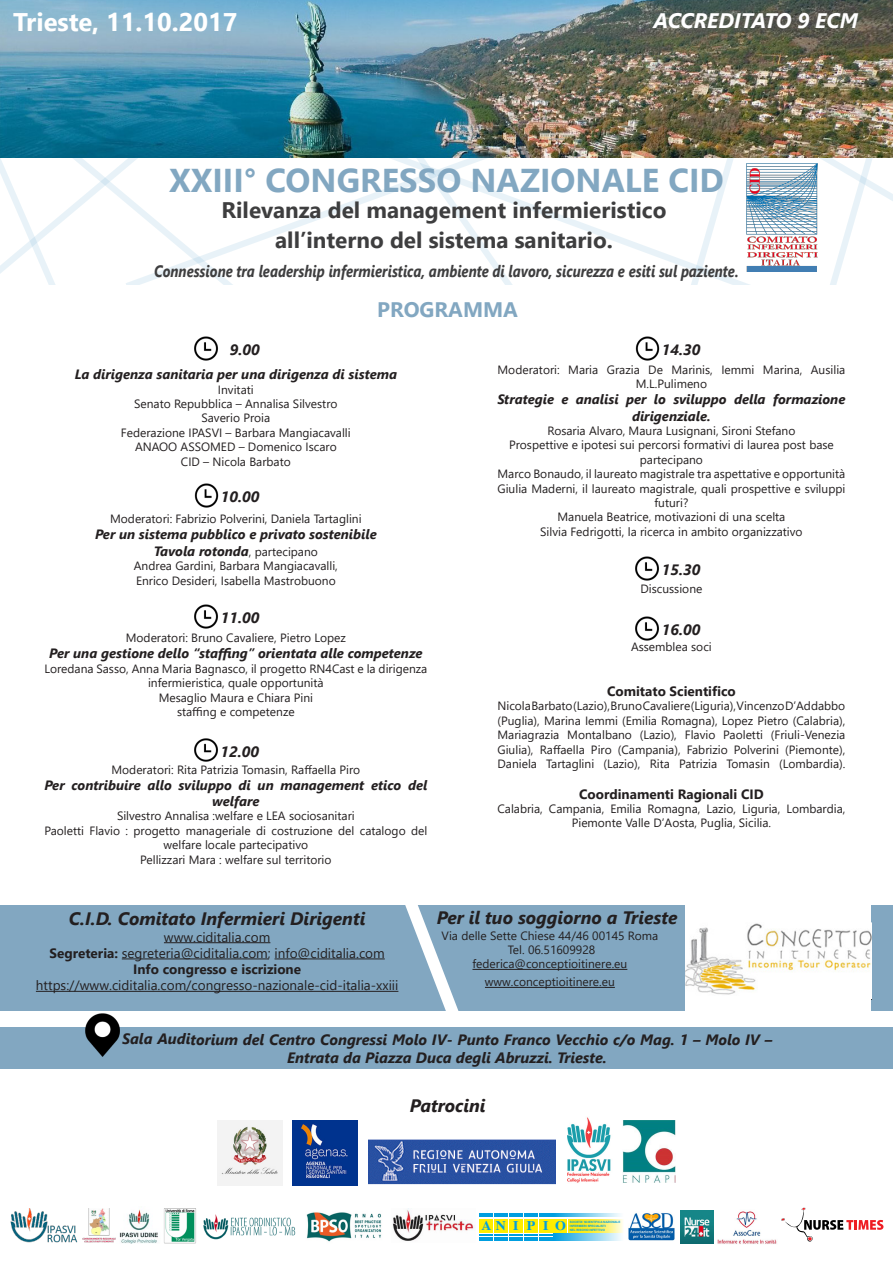
<style>
.page{position:relative;width:893px;height:1263px;background:#fff}
.page>*{position:absolute;margin:0;border:0;box-sizing:border-box;transform-origin:0 0}
.t1{font:700 33px "Segoe UI";color:#82a7c1}
.t2{font:700 25.5px "Segoe UI";color:#fff}
.t3{font:700 22.5px "Segoe UI";color:#3e3e3f}
.t4{font:italic 700 21px "Segoe UI";color:#fff}
.t5{font:700 21px "Segoe UI";color:#82a7c1}
.t6{font:italic 700 18px "Segoe UI";color:#231f20}
.t7{font:italic 700 16.5px "Segoe UI";color:#3e3e3f;scale:.82 1}
.t8{font:italic 700 15px/18px "Segoe UI";color:#231f20;text-align:center}
.t9{font:italic 700 13.5px/16.2px "Segoe UI";color:#231f20;text-align:center}
.t10{font:13.5px "Segoe UI";color:#231f20}
.t11{font:700 13.5px "Segoe UI";color:#231f20}
.t12{font:700 13.35px "Times";letter-spacing:.545em;color:#009ee0;scale:1.04 1}
.t13{font:12px/14.4px "Segoe UI";color:#231f20;text-align:center}
.t14{font:700 3px/3.9px "Arial";color:#009ee0}
.s1{font-weight:400;font-style:normal;font-size:12px}
.s2{font-weight:700}
</style>
<div class="page">
<svg style="left:0;top:157px;width:126px;height:128px"></svg>
<svg style="left:126px;top:157px;width:260px;height:128px"></svg>
<svg style="left:386px;top:157px;width:379px;height:128px"></svg>
<svg style="left:400px;top:157px;width:141px;height:128px"></svg>
<svg style="left:677px;top:157px;width:71px;height:128px"></svg>
<svg style="left:765px;top:157px;width:128px;height:128px"></svg>
<div style="left:0;top:905px;width:893px;height:105px;background:#82a7c1"></div>
<svg style="left:402px;top:905px;width:58px;height:106px"></svg>
<hr style="left:164px;top:942px;width:106px;height:1px;background:#231f20">
<hr style="left:122px;top:958px;width:146px;height:1px;background:#231f20">
<hr style="left:275px;top:958px;width:110px;height:1px;background:#231f20">
<hr style="left:36px;top:991px;width:362px;height:1px;background:#231f20">
<hr style="left:472px;top:969px;width:155px;height:1px;background:#231f20">
<hr style="left:485px;top:987px;width:130px;height:1px;background:#231f20">
<img style="left:0;top:0;width:893px;height:157px">
<div style="left:685px;top:905px;width:186px;height:115px;background:#fff"></div>
<img style="left:685px;top:923px;width:186px;height:72px">
<img style="left:194px;top:336px;width:24px;height:25px">
<img style="left:194px;top:483px;width:25px;height:25px">
<img style="left:194px;top:604px;width:24px;height:25px">
<img style="left:635px;top:336px;width:25px;height:25px">
<img style="left:635px;top:556px;width:24px;height:25px">
<img style="left:635px;top:616px;width:24px;height:24px">
<img style="left:194px;top:738px;width:24px;height:24px">
<svg style="left:745px;top:163px;width:74px;height:108px"></svg>
<img style="left:747px;top:163px;width:71px;height:108px">
<img style="left:82px;top:1209px;width:34px;height:34px">
<img style="left:119px;top:1209px;width:39px;height:35px">
<img style="left:164px;top:1208px;width:310px;height:36px">
<img style="left:680px;top:1211px;width:33px;height:32px">
<img style="left:717px;top:1211px;width:60px;height:33px">
<img style="left:628px;top:1213px;width:47px;height:28px">
<img style="left:218px;top:1120px;width:65px;height:65px">
<img style="left:293px;top:1120px;width:65px;height:65px">
<img style="left:368px;top:1139px;width:188px;height:46px">
<img style="left:567px;top:1117px;width:44px;height:66px">
<img style="left:623px;top:1120px;width:52px;height:62px">
<img style="left:10px;top:1209px;width:68px;height:34px">
<div style="left:0;top:1027px;width:893px;height:42px;background:#82a7c1"></div>
<img style="left:65px;top:1010px;width:74px;height:47px">
<svg style="left:568px;top:1219px;width:55px;height:13px"></svg>
<hr style="left:480px;top:1213px;width:13px;height:4px;background:#009ee0">
<div style="left:480px;top:1219px;width:13px;height:13px;background:#ffed00"></div>
<svg style="left:480px;top:1237px;width:13px;height:3px"></svg>
<hr style="left:494px;top:1213px;width:14px;height:4px;background:#009ee0">
<div style="left:494px;top:1219px;width:14px;height:13px;background:#ffed00"></div>
<svg style="left:494px;top:1237px;width:14px;height:3px"></svg>
<hr style="left:509px;top:1213px;width:14px;height:4px;background:#009ee0">
<div style="left:509px;top:1219px;width:14px;height:13px;background:#ffed00"></div>
<svg style="left:509px;top:1237px;width:14px;height:3px"></svg>
<hr style="left:524px;top:1213px;width:13px;height:4px;background:#009ee0">
<div style="left:524px;top:1219px;width:13px;height:13px;background:#ffed00"></div>
<svg style="left:524px;top:1237px;width:13px;height:3px"></svg>
<hr style="left:539px;top:1213px;width:13px;height:4px;background:#009ee0">
<div style="left:539px;top:1219px;width:13px;height:13px;background:#ffed00"></div>
<svg style="left:539px;top:1237px;width:13px;height:3px"></svg>
<svg style="left:554px;top:1213px;width:66px;height:4px"></svg>
<div style="left:554px;top:1219px;width:13px;height:13px;background:#ffed00"></div>
<svg style="left:554px;top:1236px;width:67px;height:4px"></svg>
<svg style="left:566px;top:1234px;width:55px;height:1px"></svg>
<svg style="left:781px;top:1207px;width:102px;height:35px"></svg>
<svg style="left:480px;top:1220px;width:86px;height:15px"></svg>
<p class="t2" style="left:13px;top:1px;width:226px">Trieste, 11.10.2017</p>
<p class="t4" style="left:653px;top:3px;width:206px">ACCREDITATO 9 ECM</p>
<p class="t1" style="left:169px;top:154px;width:556px">XXIII° CONGRESSO NAZIONALE CID</p>
<p class="t3" style="left:222px;top:192px;width:446px">Rilevanza del management infermieristico</p>
<p class="t3" style="left:275px;top:222px;width:339px">all’interno del sistema sanitario.</p>
<p class="t7" style="left:154px;top:258px;width:714px">Connessione tra leadership infermieristica, ambiente di lavoro, sicurezza e esiti sul paziente.</p>
<p class="t8" style="left:230px;top:340px;width:31px">9.00</p>
<p class="t5" style="left:377px;top:292px;width:142px">PROGRAMMA</p>
<p class="t8" style="left:662px;top:340px;width:40px">14.30</p>
<p class="t9" style="left:75px;top:365px;width:324px">La dirigenza sanitaria per una dirigenza di sistema</p>
<p class="t13" style="left:218px;top:382px;width:37px">Invitati</p>
<p class="t13" style="left:134px;top:396px;width:205px">Senato Repubblica – Annalisa Silvestro</p>
<p class="t13" style="left:201px;top:411px;width:70px">Saverio Proia</p>
<p class="t13" style="left:121px;top:425px;width:231px">Federazione IPASVI – Barbara Mangiacavalli</p>
<p class="t13" style="left:135px;top:440px;width:203px">ANAOO ASSOMED – Domenico Iscaro</p>
<p class="t13" style="left:181px;top:454px;width:111px">CID – Nicola Barbato</p>
<p class="t8" style="left:221px;top:487px;width:40px">10.00</p>
<p class="t13" style="left:110px;top:512px;width:253px">Moderatori: Fabrizio Polverini, Daniela Tartaglini</p>
<p class="t9" style="left:95px;top:525px;width:283px">Per un sistema pubblico e privato sostenibile</p>
<p class="t9" style="left:154px;top:542px;width:166px">Tavola rotonda<span class="s1">, partecipano</span></p>
<p class="t13" style="left:134px;top:558px;width:205px">Andrea Gardini, Barbara Mangiacavalli,</p>
<p class="t13" style="left:136px;top:573px;width:201px">Enrico Desideri, Isabella Mastrobuono</p>
<p class="t8" style="left:221px;top:608px;width:40px">11.00</p>
<p class="t13" style="left:126px;top:630px;width:222px">Moderatori: Bruno Cavaliere, Pietro Lopez</p>
<p class="t9" style="left:49px;top:644px;width:375px">Per una gestione dello “staffing” orientata alle competenze</p>
<p class="t13" style="left:44px;top:661px;width:384px">Loredana Sasso, Anna Maria Bagnasco, il progetto RN4Cast e la dirigenza infermieristica, quale opportunità</p>
<p class="t13" style="left:159px;top:690px;width:156px">Mesaglio Maura e Chiara Pini</p>
<p class="t13" style="left:177px;top:704px;width:119px">staffing e competenze</p>
<p class="t8" style="left:221px;top:741px;width:40px">12.00</p>
<p class="t13" style="left:111px;top:762px;width:250px">Moderatori: Rita Patrizia Tomasin, Raffaella Piro</p>
<p class="t9" style="left:44px;top:776px;width:384px">Per contribuire allo sviluppo di un management etico del welfare</p>
<p class="t13" style="left:117px;top:809px;width:239px">Silvestro Annalisa :welfare e LEA sociosanitari</p>
<p class="t13" style="left:44px;top:823px;width:384px">Paoletti Flavio : progetto manageriale di costruzione del catalogo del welfare locale partecipativo</p>
<p class="t13" style="left:140px;top:852px;width:193px">Pellizzari Mara : welfare sul territorio</p>
<p class="t13" style="left:497px;top:362px;width:349px">Moderatori: Maria Grazia De Marinis, Iemmi Marina, Ausilia<br>M.L.Pulimeno</p>
<p class="t9" style="left:497px;top:390px;width:349px">Strategie e analisi per lo sviluppo della formazione dirigenziale.</p>
<p class="t13" style="left:547px;top:423px;width:249px">Rosaria Alvaro, Maura Lusignani, Sironi Stefano</p>
<p class="t13" style="left:509px;top:438px;width:326px">Prospettive e ipotesi sui percorsi formativi di laurea post base</p>
<p class="t13" style="left:640px;top:452px;width:65px">partecipano</p>
<p class="t13" style="left:497px;top:467px;width:349px">Marco Bonaudo, il laureato magistrale tra aspettative e opportunità</p>
<p class="t13" style="left:497px;top:481px;width:349px">Giulia Maderni, il laureato magistrale, quali prospettive e sviluppi futuri?</p>
<p class="t13" style="left:557px;top:510px;width:229px">Manuela Beatrice, motivazioni di una scelta</p>
<p class="t13" style="left:540px;top:524px;width:264px">Silvia Fedrigotti, la ricerca in ambito organizzativo</p>
<p class="t8" style="left:662px;top:559px;width:40px">15.30</p>
<p class="t13" style="left:640px;top:582px;width:63px">Discussione</p>
<p class="t8" style="left:662px;top:619px;width:40px">16.00</p>
<p class="t13" style="left:631px;top:639px;width:82px">Assemblea soci</p>
<p class="t11" style="left:607px;top:680px;width:130px">Comitato Scientifico</p>
<p class="t13" style="left:497px;top:699px;width:349px;text-align:justify">Nicola Barbato (Lazio), Bruno Cavaliere (Liguria), Vincenzo D’Addabbo (Puglia), Marina Iemmi (Emilia Romagna), Lopez Pietro (Calabria), Mariagrazia Montalbano (Lazio), Flavio Paoletti (Friuli-Venezia Giulia), Raffaella Piro (Campania), Fabrizio Polverini (Piemonte), Daniela Tartaglini (Lazio), Rita Patrizia Tomasin (Lombardia).</p>
<p class="t11" style="left:579px;top:783px;width:186px">Coordinamenti Ragionali CID</p>
<p class="t13" style="left:497px;top:801px;width:349px">Calabria, Campania, Emilia Romagna, Lazio, Liguria, Lombardia,<br>Piemonte Valle D’Aosta, Puglia, Sicilia.</p>
<p class="t6" style="left:69px;top:904px;width:298px">C.I.D. Comitato Infermieri Dirigenti</p>
<p class="t10" style="left:164px;top:926px;width:108px">www.ciditalia.com</p>
<p class="t10" style="left:50px;top:942px;width:337px"><span class="s2">Segreteria:</span> segreteria@ciditalia.com; info@ciditalia.com</p>
<p class="t11" style="left:133px;top:958px;width:169px">Info congresso e iscrizione</p>
<p class="t10" style="left:36px;top:974px;width:364px">https://www.ciditalia.com/congresso-nazionale-cid-italia-xxiii</p>
<p class="t6" style="left:437px;top:903px;width:242px">Per il tuo soggiorno a Trieste</p>
<p class="t13" style="left:442px;top:928px;width:218px">Via delle Sette Chiese 44/46 00145 Roma</p>
<p class="t13" style="left:508px;top:942px;width:89px">Tel. 06.51609928</p>
<p class="t13" style="left:472px;top:957px;width:156px">federica@conceptioitinere.eu</p>
<p class="t13" style="left:485px;top:975px;width:131px">www.conceptioitinere.eu</p>
<p class="t8" style="left:122px;top:1029px;width:652px">Sala Auditorium del Centro Congressi Molo IV- Punto Franco Vecchio c/o Mag. 1 – Molo IV –<br>Entrata da Piazza Duca degli Abruzzi. Trieste.</p>
<p class="t6" style="left:410px;top:1091px;width:77px">Patrocini</p>
<p class="t12" style="left:481px;top:1212px;width:66px">ANIPI</p>
<p class="t14" style="left:570px;top:1220px;width:52px">SOCIETA’ SCIENTIFICA NAZIONALE<br>INFERMIERI SPECIALISTI<br>NEL RISCHIO INFETTIVO</p>
</div>
